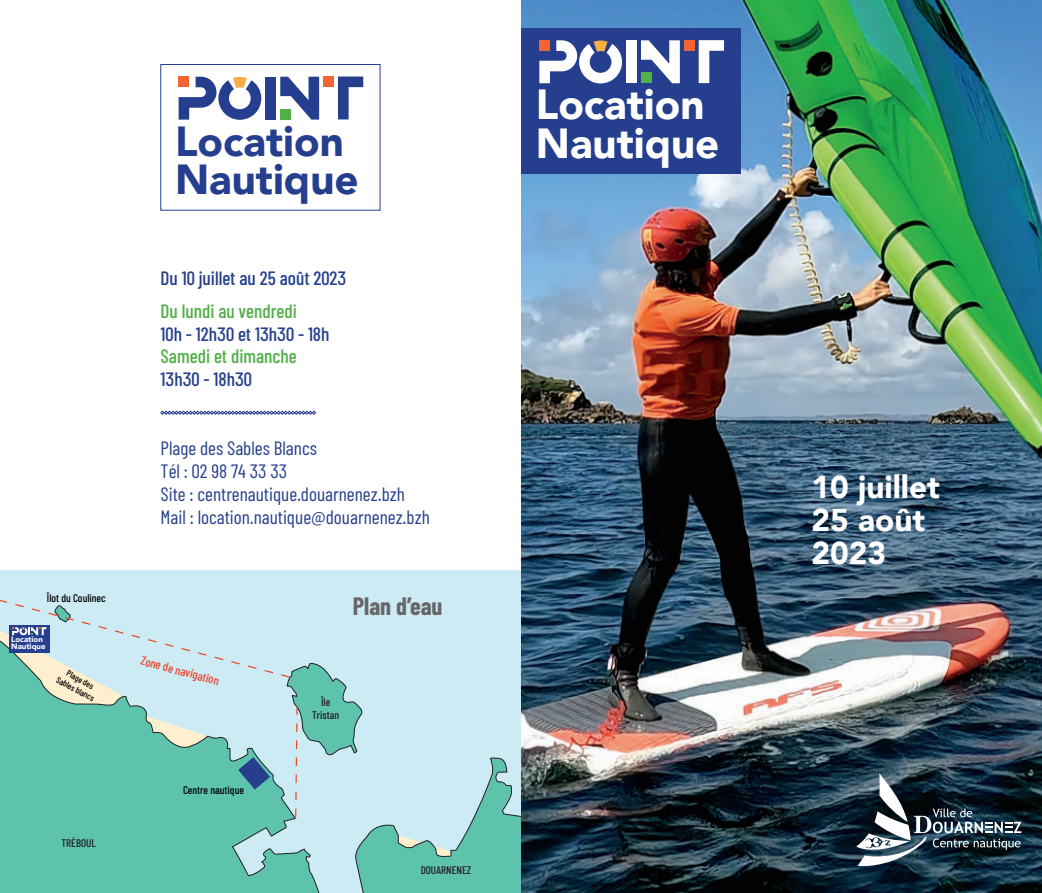
<style>
.page{position:relative;width:1042px;height:893px;background:#fff}
.page>*{position:absolute;margin:0;border:0;box-sizing:border-box;transform-origin:0 0}
.t1{font:900 42px "Avenir";color:#fff}
.t2{font:900 42px "Avenir";color:#253f8e}
.t3{font:900 31.5px "Avenir";color:#fff}
.t4{font:700 24.5px "Barlow Condensed";color:#67676a}
.t5{font:19.25px "Barlow Condensed";color:#253f8e}
.t6{font:500 19.25px "Barlow Condensed";color:#253f8e}
.t7{font:500 19.25px "Barlow Condensed";color:#50af47}
.t8{font:500 12.25px "Barlow Condensed";color:#ef472c}
.t9{font:500 11.03px "Barlow Condensed";color:#000}
.t10{font:500 11.03px "Barlow Condensed";color:#231f20}
.t11{font:500 8.75px "Barlow Condensed";color:#000}
.t12{font:900 7.88px "Avenir";color:#fff}
</style>
<div class="page">
<img style="left:521px;top:0;width:521px;height:893px">
<div style="left:0;top:570px;width:521px;height:323px;background:#ccebf4"></div>
<svg style="left:0;top:757px;width:521px;height:136px"></svg>
<svg style="left:160px;top:411px;width:156px;height:4px"></svg>
<svg style="left:856px;top:773px;width:165px;height:95px;background:#384b56"></svg>
<div style="left:521px;top:28px;width:220px;height:146px;background:#253f8e"></div>
<div style="left:160px;top:64px;width:220px;height:147px;border:1px solid #253f8e"></div>
<svg style="left:539px;top:40px;width:83px;height:43px"></svg>
<div style="left:626px;top:40px;width:11px;height:43px;background:#fff"></div>
<svg style="left:641px;top:40px;width:39px;height:43px"></svg>
<div style="left:641px;top:73px;width:10px;height:10px;background:#53b047"></div>
<svg style="left:699px;top:40px;width:25px;height:43px"></svg>
<div style="left:684px;top:40px;width:10px;height:11px;background:#f26432"></div>
<svg style="left:179px;top:77px;width:82px;height:43px"></svg>
<div style="left:265px;top:77px;width:11px;height:42px;background:#253f8e"></div>
<svg style="left:280px;top:77px;width:39px;height:43px"></svg>
<div style="left:280px;top:109px;width:11px;height:11px;background:#53b047"></div>
<svg style="left:338px;top:77px;width:25px;height:42px"></svg>
<div style="left:323px;top:77px;width:11px;height:10px;background:#f26432"></div>
<svg style="left:0;top:599px;width:364px;height:219px"></svg>
<p class="t9" style="left:47px;top:591px;width:60px">Îlot du Coulinec</p>
<p class="t12" style="left:11px;top:633px;width:33px">Location</p>
<p class="t12" style="left:11px;top:640px;width:36px">Nautique</p>
<p class="t11" style="left:70px;top:668px;width:31px;rotate:28deg">Plage des</p>
<p class="t11" style="left:60px;top:674px;width:43px;rotate:28deg">Sables blancs</p>
<p class="t10" style="left:61px;top:836px;width:36px">TRÉBOUL</p>
<p class="t1" style="left:536px;top:69px;width:170px">Location</p>
<p class="t2" style="left:175px;top:105px;width:170px">Location</p>
<p class="t1" style="left:536px;top:107px;width:185px">Nautique</p>
<p class="t2" style="left:175px;top:143px;width:185px">Nautique</p>
<p class="t6" style="left:161px;top:266px;width:187px">Du 10 juillet au 25 août 2023</p>
<p class="t7" style="left:161px;top:299px;width:138px">Du lundi au vendredi</p>
<p class="t6" style="left:161px;top:322px;width:170px">10h - 12h30 et 13h30 - 18h</p>
<p class="t7" style="left:161px;top:344px;width:138px">Samedi et dimanche</p>
<p class="t6" style="left:161px;top:367px;width:93px">13h30 - 18h30</p>
<p class="t5" style="left:161px;top:436px;width:158px">Plage des Sables Blancs</p>
<p class="t5" style="left:161px;top:459px;width:128px">Tél : 02 98 74 33 33</p>
<p class="t5" style="left:161px;top:482px;width:246px">Site : centrenautique.douarnenez.bzh</p>
<p class="t5" style="left:161px;top:505px;width:271px">Mail : location.nautique@douarnenez.bzh</p>
<p class="t8" style="left:143px;top:653px;width:82px;rotate:15deg">Zone de navigation</p>
<p class="t9" style="left:183px;top:783px;width:63px">Centre nautique</p>
<p class="t4" style="left:353px;top:591px;width:91px">Plan d’eau</p>
<p class="t10" style="left:321px;top:695px;width:11px">Île</p>
<p class="t10" style="left:312px;top:708px;width:28px">Tristan</p>
<p class="t10" style="left:421px;top:863px;width:52px">DOUARNENEZ</p>
<p class="t3" style="left:811px;top:460px;width:130px">10 juillet</p>
<p class="t3" style="left:811px;top:493px;width:115px">25 août</p>
<p class="t3" style="left:811px;top:526px;width:76px">2023</p>
</div>
